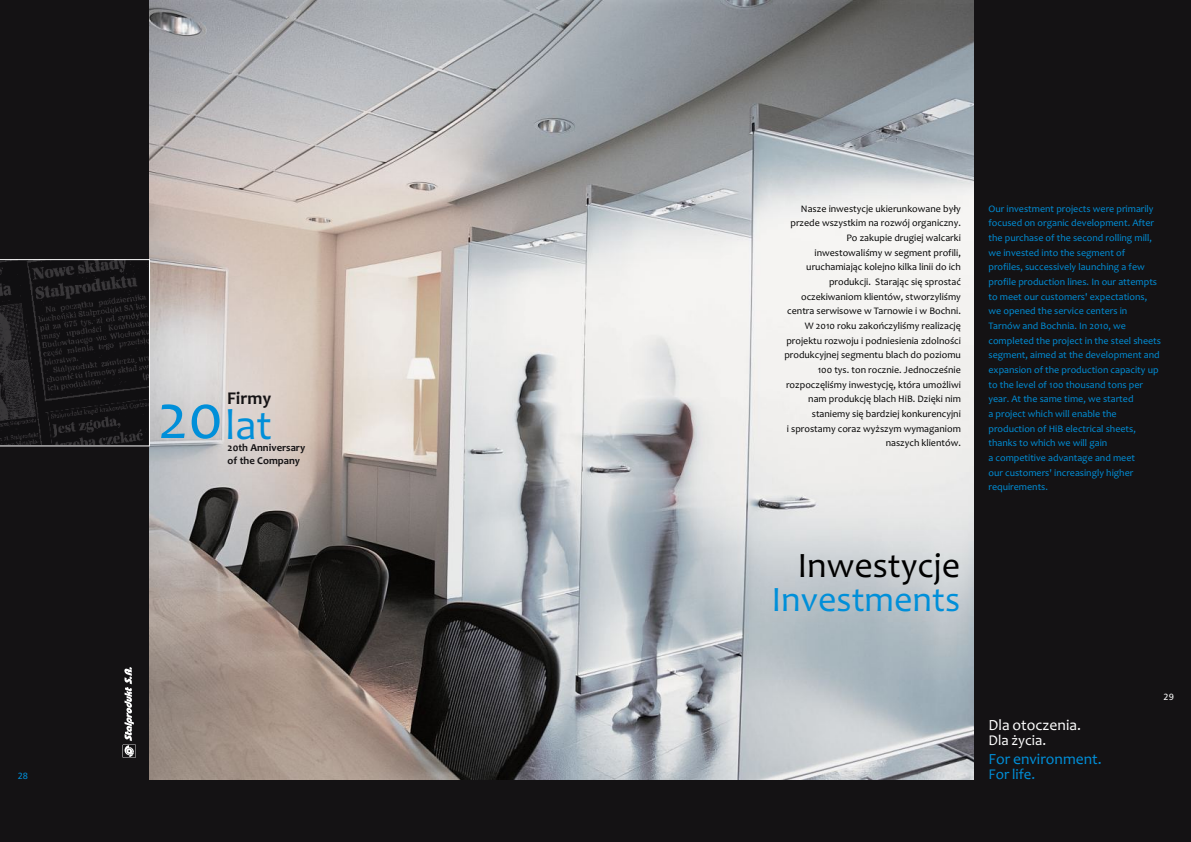
<style>
.page{position:relative;width:1191px;height:842px;background:#141214}
.page>*{position:absolute;margin:0;border:0;box-sizing:border-box;transform-origin:0 0}
.t1{font:43.2px "Candara";color:#008fd9}
.t2{font:36px "Candara";color:#008fd9}
.t3{font:36px "Candara";color:#000}
.t4{font:700 18px "Candara";color:#141214}
.t5{font:15.6px "Candara";color:#008fd9}
.t6{font:15.6px "Candara";color:#fff}
.t7{font:14.9px "Candara";color:#fff}
.t8{font:14.9px "Candara";color:#008fd9}
.t9{font:700 10.6px/13px "Candara";color:#141214}
.t10{font:10px/14.6px "Candara";color:#008fd9}
.t11{font:10px/14.6px "Candara";color:#000;text-align:right}
.t12{font:9px "Humanist 777 L2 Roman B";color:#008fd9}
.t13{font:9px "Humanist 777 L2 Roman B";color:#fff}
.s1{font-size:64.7px}
</style>
<div class="page">
<img style="left:2px;top:261px;width:146px;height:183px">
<img style="left:149px;top:0;width:824px;height:779px">
<div style="left:0;top:259px;width:150px;height:187px;border:1px solid #fff"></div>
<svg style="left:122px;top:667px;width:14px;height:91px"></svg>
<p class="t12" style="left:18px;top:772px;width:12px">28</p>
<h3 class="t4" style="left:227px;top:391px;width:46px">Firmy</h3>
<p class="t9" style="left:228px;top:442px;width:79px">20th Anniversary of the Company</p>
<h1 class="t1" style="left:158px;top:407px;width:116px"><span class="s1">20</span>lat</h1>
<p class="t11" style="left:784px;top:202px;width:178px">Nasze inwestycje ukierunkowane były przede wszystkim na rozwój organiczny.<br>Po zakupie drugiej walcarki inwestowaliśmy w segment profili, uruchamiając kolejno kilka linii do ich produkcji. Starając się sprostać oczekiwaniom klientów, stworzyliśmy centra serwisowe w Tarnowie i w Bochni.<br>W 2010 roku zakończyliśmy realizację projektu rozwoju i podniesienia zdolności produkcyjnej segmentu blach do poziomu 100 tys. ton rocznie. Jednocześnie rozpoczęliśmy inwestycję, która umożliwi nam produkcję blach HiB. Dzięki nim staniemy się bardziej konkurencyjni<br>i sprostamy coraz wyższym wymaganiom naszych klientów.</p>
<p class="t10" style="left:988px;top:202px;width:174px">Our investment projects were primarily focused on organic development. After the purchase of the second rolling mill, we invested into the segment of profiles, successively launching a few profile production lines. In our attempts to meet our customers' expectations, we opened the service centers in Tarnów and Bochnia. In 2010, we completed the project in the steel sheets segment, aimed at the development and expansion of the production capacity up to the level of 100 thousand tons per year. At the same time, we started<br>a project which will enable the production of HiB electrical sheets, thanks to which we will gain<br>a competitive advantage and meet<br>our customers' increasingly higher requirements.</p>
<h2 class="t3" style="left:797px;top:551px;width:164px">Inwestycje</h2>
<h2 class="t2" style="left:771px;top:585px;width:190px">Investments</h2>
<h3 class="t6" style="left:988px;top:719px;width:94px">Dla otoczenia.</h3>
<h3 class="t7" style="left:988px;top:734px;width:59px">Dla życia.</h3>
<h3 class="t5" style="left:988px;top:753px;width:115px">For environment.</h3>
<h3 class="t8" style="left:988px;top:768px;width:48px">For life.</h3>
<p class="t13" style="left:1163px;top:693px;width:12px">29</p>
</div>
